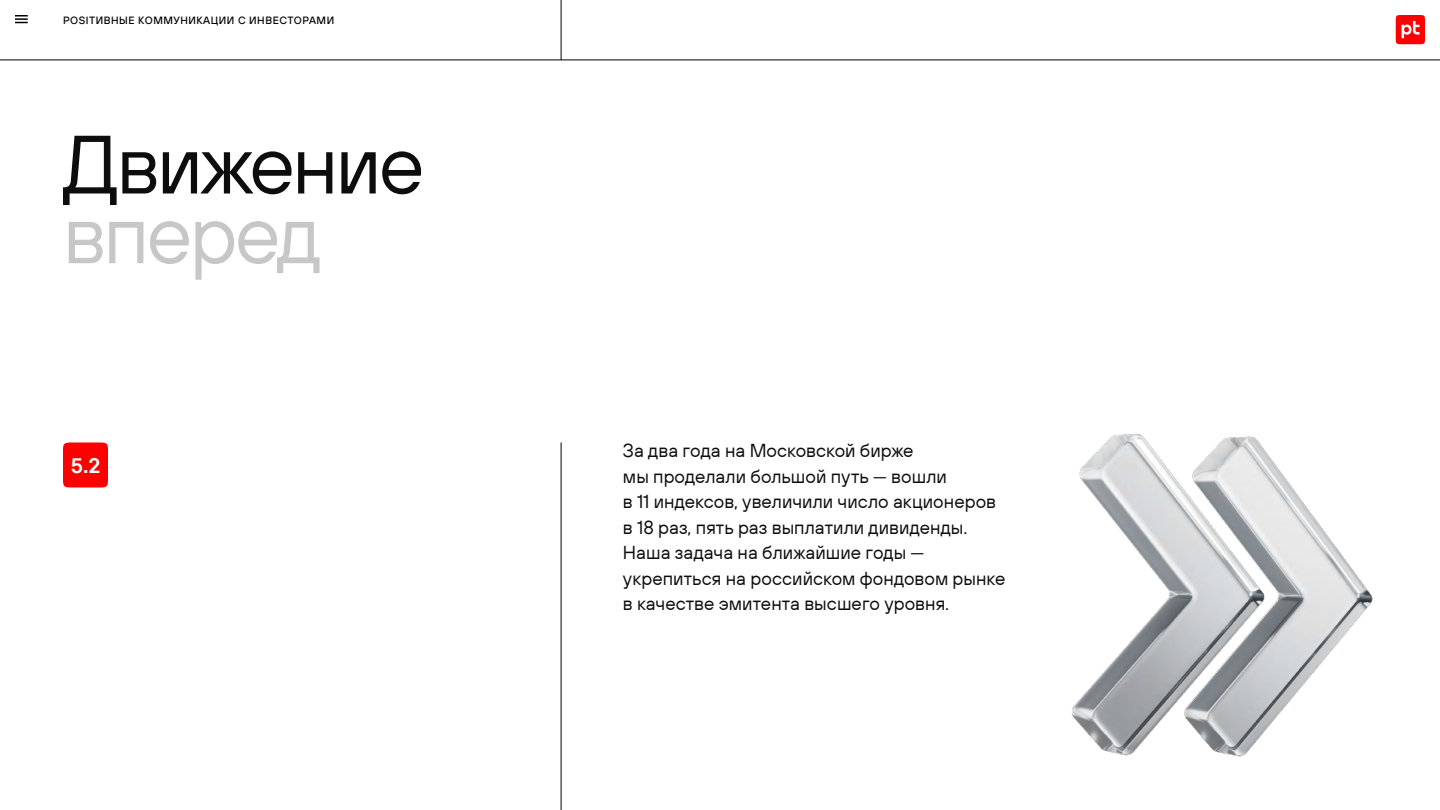
<style>
.page{position:relative;width:1440px;height:810px;background:#fff}
.page>*{position:absolute;margin:0;border:0;box-sizing:border-box;transform-origin:0 0}
.t1{font:82.5px "TT Positive";letter-spacing:-.03em;color:#0d0d0d}
.t2{font:82.5px "TT Positive";letter-spacing:-.03em;color:#c7c7c7}
.t3{font:21px "TT Positive Dm Bd";color:#fff}
.t4{font:18.75px/25.5px "TT Positive";letter-spacing:.005em;color:#0d0d0d}
.t5{font:500 10.5px "TT Positive";letter-spacing:.05em;color:#000}
</style>
<div class="page">
<hr style="left:561px;top:442px;width:1px;height:368px;background:#000">
<div style="left:63px;top:443px;width:45px;height:45px;background:#f00"></div>
<hr style="left:561px;top:0;width:1px;height:60px;background:#000">
<hr style="left:0;top:60px;width:1440px;height:1px;background:#000">
<img style="left:1071px;top:433px;width:302px;height:324px">
<svg style="left:1396px;top:15px;width:29px;height:29px"></svg>
<svg style="left:15px;top:15px;width:13px;height:8px"></svg>
<p class="t5" style="left:63px;top:13px;width:35px">POSIтивн</p>
<p class="t5" style="left:119px;top:13px;width:29px">ые комм</p>
<p class="t5" style="left:174px;top:13px;width:16px">уник</p>
<p class="t5" style="left:203px;top:13px;width:16px">ации</p>
<p class="t5" style="left:238px;top:13px;width:20px">с инв</p>
<p class="t5" style="left:273px;top:13px;width:15px">есто</p>
<p class="t5" style="left:302px;top:13px;width:24px">рами</p>
<h1 class="t1" style="left:63px;top:113px;width:363px">Движение</h1>
<h1 class="t2" style="left:63px;top:182px;width:260px">вперед</h1>
<p class="t3" style="left:71px;top:452px;width:31px">5.2</p>
<p class="t4" style="left:623px;top:438px;width:384px">За два года на Московской бирже<br>мы проделали большой путь — вошли<br>в 11 индексов, увеличили число акционеров в 18 раз, пять раз выплатили дивиденды.<br>Наша задача на ближайшие годы — укрепиться на российском фондовом рынке в качестве эмитента высшего уровня.</p>
</div>
